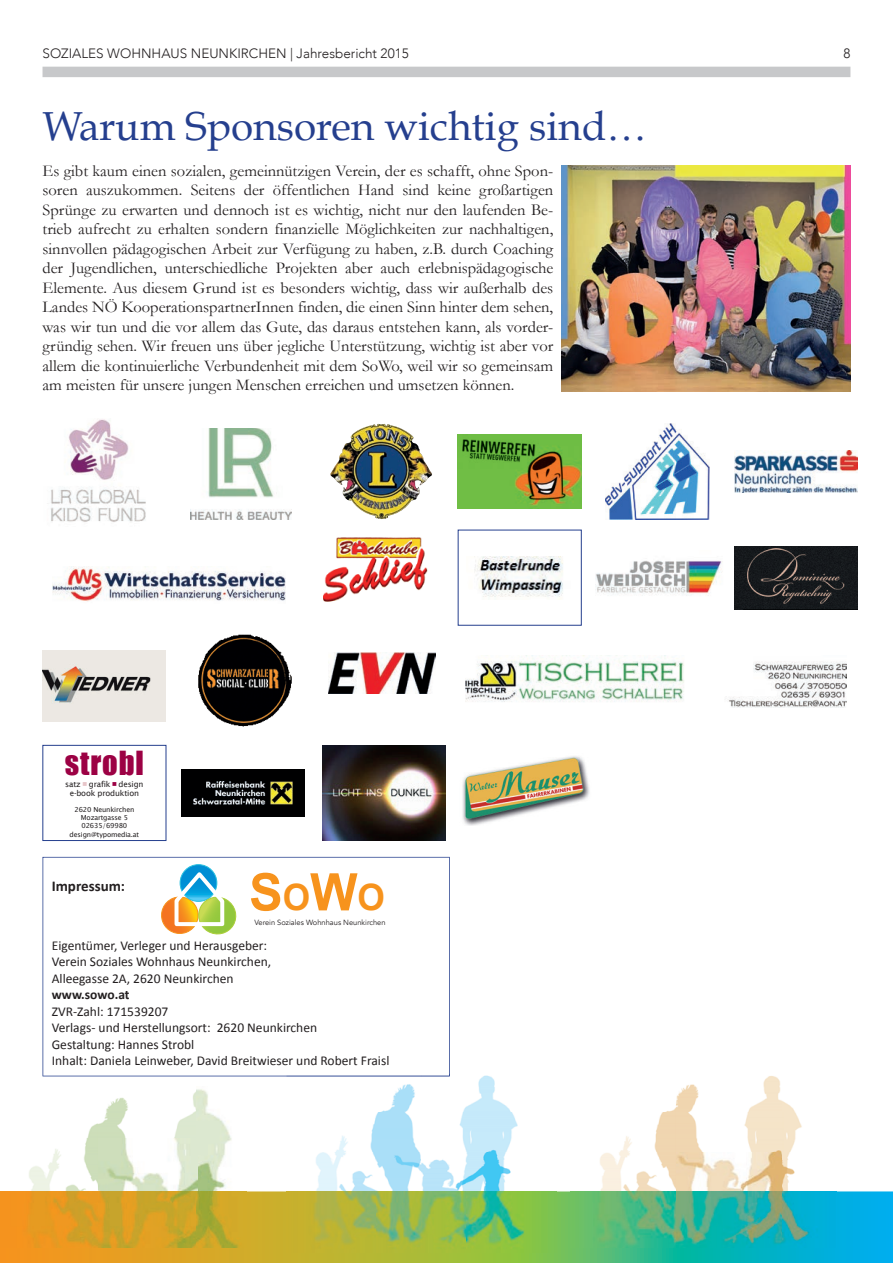
<style>
.page{position:relative;width:893px;height:1263px;background:#fff}
.page>*{position:absolute;margin:0;border:0;box-sizing:border-box;transform-origin:0 0}
.t1{font:700 51.9px "Arial";color:#f7931d}
.t2{font:40.5px "Book Antiqua";color:#253f8e}
.t3{font:30.45px "Impact";letter-spacing:.03em;color:#9c0144}
.t4{font:16.5px/19.5px "Garamond";color:#231f20;text-align:justify}
.t5{font:700 15px "Calibri";color:#231f20}
.t6{font:13.5px/16.5px "Calibri";color:#231f20}
.t7{font:300 13.5px "Avenir";color:#231f20}
.t8{font:700 13.5px "Calibri";color:#231f20}
.t9{font:7.95px/9.6px "Lucida Sans";letter-spacing:-.02em;color:#231f20;text-align:center}
.t10{font:7.5px "Avenir";color:#231f20}
.t11{font:6.9px/8.2px "Lucida Sans Unicode";letter-spacing:-.02em;color:#231f20;text-align:center}
.s1{font-size:36.3px}
</style>
<div class="page">
<div style="left:43px;top:67px;width:807px;height:10px;background:#c7c8ca"></div>
<svg style="left:43px;top:857px;width:407px;height:219px"></svg>
<svg style="left:180px;top:865px;width:37px;height:36px"></svg>
<div style="left:180px;top:864px;width:37px;height:38px;border:1px solid #2ac1e0;border-radius:50%"></div>
<svg style="left:159px;top:869px;width:81px;height:69px"></svg>
<img style="left:323px;top:746px;width:122px;height:95px">
<img style="left:51px;top:419px;width:95px;height:103px">
<img style="left:191px;top:428px;width:100px;height:91px">
<img style="left:734px;top:450px;width:123px;height:43px">
<img style="left:329px;top:653px;width:107px;height:41px">
<img style="left:465px;top:656px;width:381px;height:51px">
<img style="left:181px;top:770px;width:124px;height:46px">
<img style="left:596px;top:560px;width:127px;height:36px">
<img style="left:198px;top:634px;width:94px;height:93px">
<img style="left:462px;top:756px;width:128px;height:70px">
<img style="left:53px;top:566px;width:233px;height:36px">
<img style="left:330px;top:424px;width:89px;height:95px">
<img style="left:42px;top:650px;width:124px;height:72px">
<img style="left:323px;top:537px;width:105px;height:65px">
<img style="left:458px;top:434px;width:123px;height:75px">
<img style="left:474px;top:556px;width:89px;height:41px">
<img style="left:606px;top:424px;width:104px;height:95px">
<img style="left:734px;top:547px;width:123px;height:62px">
<div style="left:43px;top:745px;width:123px;height:96px;border:1px solid #253f8e"></div>
<svg style="left:0;top:1191px;width:893px;height:72px;background:#74b071"></svg>
<img style="left:570px;top:1076px;width:266px;height:171px">
<img style="left:286px;top:1075px;width:271px;height:177px">
<img style="left:286px;top:1074px;width:164px;height:2px">
<img style="left:0;top:1089px;width:246px;height:158px">
<img style="left:562px;top:166px;width:288px;height:225px">
<p class="t7" style="left:43px;top:46px;width:368px">SOZIALES WOHNHAUS NEUNKIRCHEN | Jahresbericht 2015</p>
<p class="t7" style="left:843px;top:46px;width:9px">8</p>
<h2 class="t2" style="left:43px;top:101px;width:606px">Warum Sponsoren wichtig sind…</h2>
<p class="t4" style="left:43px;top:160px;width:512px">Es gibt kaum einen sozialen, gemeinnützigen Verein, der es schafft, ohne Spon&shy;soren auszukommen. Seitens der öffentlichen Hand sind keine großartigen Sprünge zu erwarten und dennoch ist es wichtig, nicht nur den laufenden Be&shy;trieb aufrecht zu erhalten sondern finanzielle Möglichkeiten zur nachhaltigen, sinnvollen pädagogischen Arbeit zur Verfügung zu haben, z.B. durch Coaching der Jugendlichen, unterschiedliche Projekten aber auch erlebnispädagogische Elemente. Aus diesem Grund ist es besonders wichtig, dass wir außerhalb des Landes NÖ KooperationspartnerInnen finden, die einen Sinn hinter dem sehen, was wir tun und die vor allem das Gute, das daraus entstehen kann, als vorder&shy;gründig sehen. Wir freuen uns über jegliche Unterstützung, wichtig ist aber vor allem die kontinuierliche Verbundenheit mit dem SoWo, weil wir so gemeinsam am meisten für unsere jungen Menschen erreichen und umsetzen können.</p>
<h3 class="t3" style="left:65px;top:739px;width:80px">strobl</h3>
<p class="t9" style="left:65px;top:779px;width:80px">satz grafik design e-book produktion</p>
<p class="t11" style="left:70px;top:805px;width:71px">2620 Neunkirchen<br>Mozartgasse 5<br>02635/69980 design@typomedia.at</p>
<p class="t5" style="left:52px;top:876px;width:75px">Impressum:</p>
<h1 class="t1" style="left:249px;top:857px;width:137px">S<span class="s1">O</span>W<span class="s1">O</span></h1>
<p class="t10" style="left:254px;top:918px;width:133px">Verein Soziales Wohnhaus Neunkirchen</p>
<p class="t6" style="left:52px;top:937px;width:221px">Eigentümer, Verleger und Herausgeber:<br>Verein Soziales Wohnhaus Neunkirchen,<br>Alleegasse 2A, 2620 Neunkirchen</p>
<p class="t8" style="left:52px;top:986px;width:79px">www.sowo.at</p>
<p class="t6" style="left:52px;top:1003px;width:339px">ZVR-Zahl: 171539207<br>Verlags- und Herstellungsort: 2620 Neunkirchen<br>Gestaltung: Hannes Strobl<br>Inhalt: Daniela Leinweber, David Breitwieser und Robert Fraisl</p>
</div>
